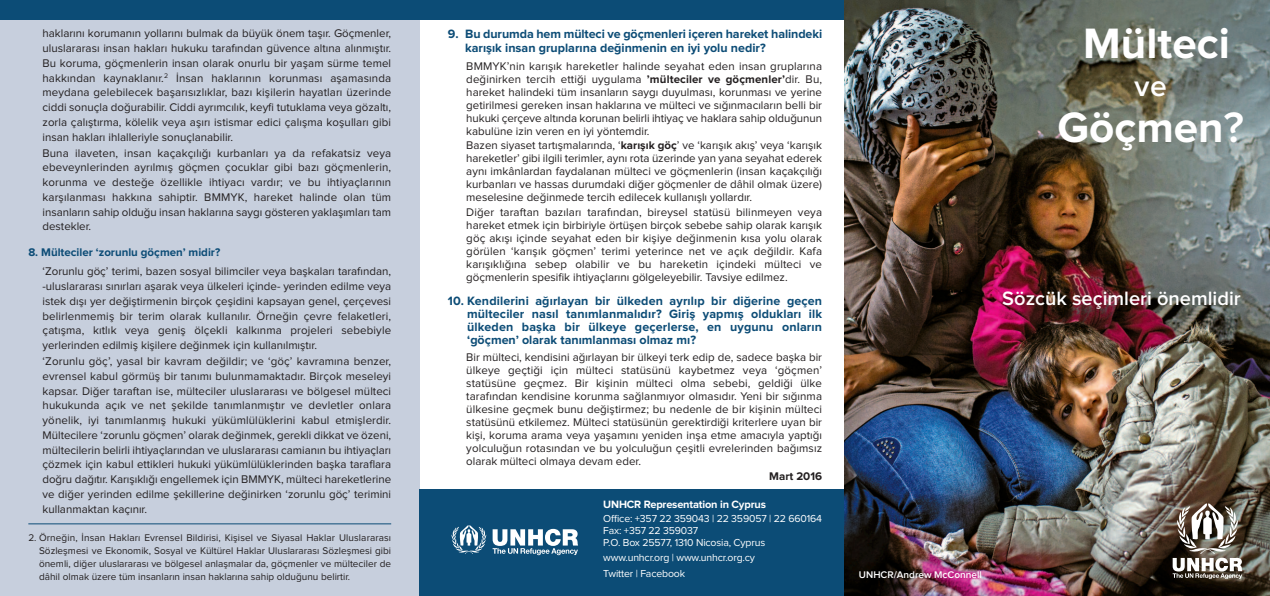
<style>
.page{position:relative;width:1270px;height:596px;background:#fff}
.page>*{position:absolute;margin:0;border:0;box-sizing:border-box;transform-origin:0 0}
.t1{font:700 44px "Proxima Nova";color:#fff}
.t2{font:600 30px "Proxima Nova";color:#fff}
.t3{font:600 20px "Proxima Nova";color:#fff}
.t4{font:700 12.5px/13px "Proxima Nova";color:#0c4c76}
.t5{font:11.5px/14.7px "Proxima Nova";color:#231f20;text-align:justify}
.t6{font:700 11.5px "Proxima Nova";color:#0c4c76}
.t7{font:700 11.5px "Proxima Nova";color:#231f20}
.t8{font:700 11px "Proxima Nova";letter-spacing:-.015em;color:#fff}
.t9{font:10.5px/12px "Proxima Nova";letter-spacing:-.015em;color:#fff}
.t10{font:10px/13px "Proxima Nova";color:#231f20;text-align:justify}
.t11{font:600 10px "Proxima Nova";color:#fff}
.s1{font-weight:700}
.s2{font-weight:600}
</style>
<div class="page">
<div style="left:0;top:0;width:420px;height:595px;background:#c7cfdd"></div>
<div style="left:420px;top:488px;width:439px;height:107px;background:#0c4c76"></div>
<svg style="left:451px;top:525px;width:36px;height:28px"></svg>
<svg style="left:493px;top:528px;width:85px;height:27px"></svg>
<div style="left:0;top:0;width:859px;height:20px;background:#0c4c76"></div>
<img style="left:845px;top:0;width:425px;height:595px">
<svg style="left:1173px;top:503px;width:69px;height:75px"></svg>
<hr style="left:28px;top:523px;width:363px;height:1px;background:#0c4c76">
<p class="t5" style="left:43px;top:27px;width:350px">haklarını korumanın yollarını bulmak da büyük önem taşır. Göçmenler, uluslararası insan hakları hukuku tarafından güvence altına alınmıştır.<br>Bu koruma, göçmenlerin insan olarak onurlu bir yaşam sürme temel hakkından kaynaklanır.<sup>2</sup> İnsan haklarının korunması aşamasında meydana gelebilecek başarısızlıklar, bazı kişilerin hayatları üzerinde ciddi sonuçla doğurabilir. Ciddi ayrımcılık, keyfi tutuklama veya gözaltı, zorla çalıştırma, kölelik veya aşırı istismar edici çalışma koşulları gibi insan hakları ihlalleriyle sonuçlanabilir.</p>
<p class="t5" style="left:43px;top:146px;width:350px">Buna ilaveten, insan kaçakçılığı kurbanları ya da refakatsiz veya ebeveynlerinden ayrılmış göçmen çocuklar gibi bazı göçmenlerin, korunma ve desteğe özellikle ihtiyacı vardır; ve bu ihtiyaçlarının karşılanması hakkına sahiptir. BMMYK, hareket halinde olan tüm insanların sahip olduğu insan haklarına saygı gösteren yaklaşımları tam destekler.</p>
<p class="t6" style="left:28px;top:249px;width:193px">8. Mülteciler ‘zorunlu göçmen’ midir?</p>
<p class="t5" style="left:43px;top:265px;width:350px">‘Zorunlu göç’ terimi, bazen sosyal bilimciler veya başkaları tarafından, -uluslararası sınırları aşarak veya ülkeleri içinde- yerinden edilme veya istek dışı yer değiştirmenin birçok çeşidini kapsayan genel, çerçevesi belirlenmemiş bir terim olarak kullanılır. Örneğin çevre felaketleri, çatışma, kıtlık veya geniş ölçekli kalkınma projeleri sebebiyle yerlerinden edilmiş kişilere değinmek için kullanılmıştır.</p>
<p class="t5" style="left:43px;top:355px;width:350px">‘Zorunlu göç’, yasal bir kavram değildir; ve ‘göç’ kavramına benzer, evrensel kabul görmüş bir tanımı bulunmamaktadır. Birçok meseleyi kapsar. Diğer taraftan ise, mülteciler uluslararası ve bölgesel mülteci hukukunda açık ve net şekilde tanımlanmıştır ve devletler onlara yönelik, iyi tanımlanmış hukuki yükümlülüklerini kabul etmişlerdir.<br>Mültecilere ‘zorunlu göçmen’ olarak değinmek, gerekli dikkat ve özeni, mültecilerin belirli ihtiyaçlarından ve uluslararası camianın bu ihtiyaçları çözmek için kabul ettikleri hukuki yükümlülüklerinden başka taraflara doğru dağıtır. Karışıklığı engellemek için BMMYK, mülteci hareketlerine ve diğer yerinden edilme şekillerine değinirken ‘zorunlu göç’ terimini kullanmaktan kaçınır.</p>
<p class="t10" style="left:39px;top:531px;width:354px;text-indent:-11px">2. Örneğin, İnsan Hakları Evrensel Bildirisi, Kişisel ve Siyasal Haklar Uluslararası Sözleşmesi ve Ekonomik, Sosyal ve Kültürel Haklar Uluslararası Sözleşmesi gibi önemli, diğer uluslararası ve bölgesel anlaşmalar da, göçmenler ve mülteciler de dâhil olmak üzere tüm insanların insan haklarına sahip olduğunu belirtir.</p>
<p class="t4" style="left:465px;top:28px;width:359px;line-height:14px;text-indent:-17px">9. Bu durumda hem mülteci ve göçmenleri içeren hareket halindeki karışık insan gruplarına değinmenin en iyi yolu nedir?</p>
<p class="t5" style="left:466px;top:60px;width:357px;line-height:13px">BMMYK’nin karışık hareketler halinde seyahat eden insan gruplarına değinirken tercih ettiği uygulama <span class="s1">’mülteciler ve göçmenler’</span>dir. Bu, hareket halindeki tüm insanların saygı duyulması, korunması ve yerine getirilmesi gereken insan haklarına ve mülteci ve sığınmacıların belli bir hukuki çerçeve altında korunan belirli ihtiyaç ve haklara sahip olduğunun kabulüne izin veren en iyi yöntemdir.</p>
<p class="t5" style="left:466px;top:140px;width:357px;line-height:13px">Bazen siyaset tartışmalarında, ‘<span class="s1">karışık göç</span>’ ve ‘karışık akış’ veya ‘karışık hareketler’ gibi ilgili terimler, aynı rota üzerinde yan yana seyahat ederek aynı imkânlardan faydalanan mülteci ve göçmenlerin (insan kaçakçılığı kurbanları ve hassas durumdaki diğer göçmenler de dâhil olmak üzere) meselesine değinmede tercih edilecek kullanışlı yollardır.</p>
<p class="t5" style="left:466px;top:206px;width:357px;line-height:13px">Diğer taraftan bazıları tarafından, bireysel statüsü bilinmeyen veya hareket etmek için birbiriyle örtüşen birçok sebebe sahip olarak karışık göç akışı içinde seyahat eden bir kişiye değinmenin kısa yolu olarak görülen ‘karışık göçmen’ terimi yeterince net ve açık değildir. Kafa karışıklığına sebep olabilir ve bu hareketin içindeki mülteci ve göçmenlerin spesifik ihtiyaçlarını gölgeleyebilir. Tavsiye edilmez.</p>
<p class="t4" style="left:467px;top:295px;width:356px;text-align:justify;text-indent:-19px">10. Kendilerini ağırlayan bir ülkeden ayrılıp bir diğerine geçen mülteciler nasıl tanımlanmalıdır? Giriş yapmış oldukları ilk ülkeden başka bir ülkeye geçerlerse, en uygunu onların ‘göçmen’ olarak tanımlanması olmaz mı?</p>
<p class="t5" style="left:466px;top:352px;width:357px;line-height:13px">Bir mülteci, kendisini ağırlayan bir ülkeyi terk edip de, sadece başka bir ülkeye geçtiği için mülteci statüsünü kaybetmez veya ‘göçmen’ statüsüne geçmez. Bir kişinin mülteci olma sebebi, geldiği ülke tarafından kendisine korunma sağlanmıyor olmasıdır. Yeni bir sığınma ülkesine geçmek bunu değiştirmez; bu nedenle de bir kişinin mülteci statüsünü etkilemez. Mülteci statüsünün gerektirdiği kriterlere uyan bir kişi, koruma arama veya yaşamını yeniden inşa etme amacıyla yaptığı yolculuğun rotasından ve bu yolculuğun çeşitli evrelerinden bağımsız olarak mülteci olmaya devam eder.</p>
<p class="t7" style="left:769px;top:472px;width:54px">Mart 2016</p>
<p class="t8" style="left:603px;top:500px;width:164px">UNHCR Representation in Cyprus</p>
<p class="t9" style="left:603px;top:513px;width:220px">Office: +357 22 359043 | 22 359057 | 22 660164<br>Fax: +357 22 359037<br>P.O. Box 25577, 1310 Nicosia, Cyprus</p>
<p class="t9" style="left:603px;top:550px;width:153px;line-height:16px">www.unhcr.org | www.unhcr.org.cy<br>Twitter | Facebook</p>
<h1 class="t1" style="left:1083px;top:28px;width:148px">Mülteci</h1>
<h2 class="t2" style="left:1134px;top:75px;width:34px">ve</h2>
<h1 class="t1" style="left:1057px;top:112px;width:188px">Göçmen<span class="s2">?</span></h1>
<h3 class="t3" style="left:1002px;top:291px;width:240px">Sözcük seçimleri önemlidir</h3>
<p class="t11" style="left:859px;top:571px;width:124px">UNHCR/Andrew McConnell</p>
</div>
